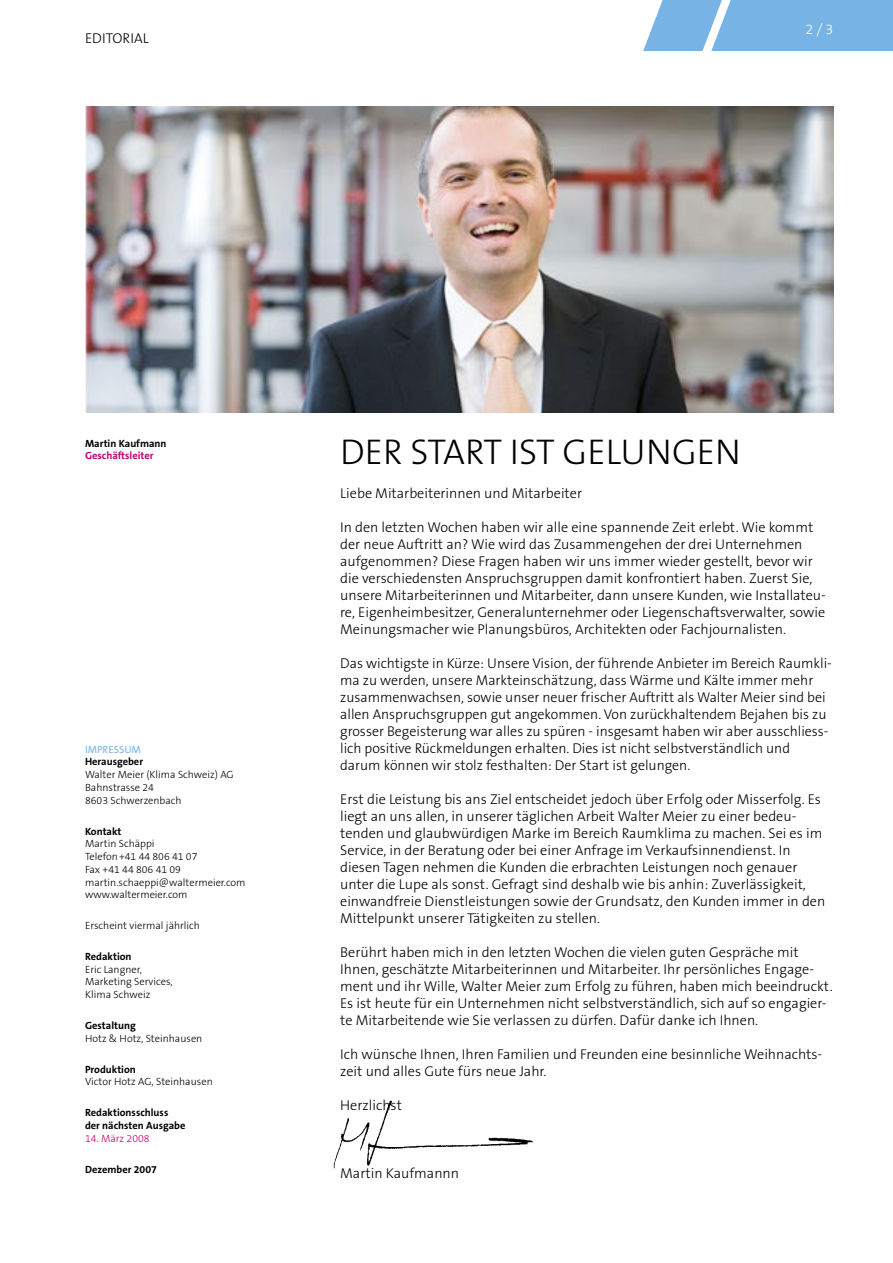
<style>
.page{position:relative;width:893px;height:1263px;background:#fff}
.page>*{position:absolute;margin:0;border:0;box-sizing:border-box;transform-origin:0 0}
.t1{font:300 36px "The Sans B3";color:#000}
.t2{font:300 14.25px/17px "The Sans B3";color:#000}
.t3{font:300 14.25px "The Sans B3";color:#fff}
.t4{font:300 10.5px/12.8px "The Sans B3";color:#000}
.t5{font:700 10.5px/12.8px "The Sans B7";color:#000}
.t6{font:700 10.5px "The Sans B7";color:#c10077}
.t7{font:300 10.5px "The Sans B3";color:#c10077}
.t8{font:10.5px "The Sans B5 Plain";color:#78b3e5}
</style>
<div class="page">
<img style="left:85px;top:106px;width:748px;height:306px">
<svg style="left:643px;top:0;width:250px;height:51px"></svg>
<img style="left:333px;top:1100px;width:200px;height:69px">
<p class="t2" style="left:85px;top:30px;width:65px">e ditorial</p>
<p class="t3" style="left:806px;top:22px;width:18px">2 /</p>
<p class="t5" style="left:85px;top:437px;width:83px">Martin Kaufmann</p>
<p class="t6" style="left:85px;top:450px;width:70px">Geschäftsleiter</p>
<p class="t8" style="left:85px;top:744px;width:57px">IMPRESSUM</p>
<p class="t5" style="left:85px;top:756px;width:60px">Herausgeber</p>
<p class="t4" style="left:85px;top:769px;width:143px">Walter Meier (Klima Schweiz) AG<br>Bahnstrasse 24<br>8603 Schwerzenbach</p>
<p class="t5" style="left:85px;top:825px;width:38px">Kontakt</p>
<p class="t4" style="left:85px;top:838px;width:162px">Martin Schäppi<br>Telefon +41 44 806 41 07<br>Fax +41 44 806 41 09 martin.schaeppi@waltermeier.com www.waltermeier.com</p>
<p class="t4" style="left:85px;top:920px;width:116px">Erscheint viermal jährlich</p>
<p class="t5" style="left:85px;top:950px;width:48px">Redaktion</p>
<p class="t4" style="left:85px;top:963px;width:89px">Eric Langner,<br>Marketing Services,<br>Klima Schweiz</p>
<p class="t5" style="left:85px;top:1019px;width:52px">Gestaltung</p>
<p class="t4" style="left:85px;top:1032px;width:119px">Hotz &amp; Hotz, Steinhausen</p>
<p class="t5" style="left:85px;top:1063px;width:52px">Produktion</p>
<p class="t4" style="left:85px;top:1076px;width:129px">Victor Hotz AG, Steinhausen</p>
<p class="t5" style="left:85px;top:1106px;width:102px">Redaktionsschluss der nächsten Ausgabe</p>
<p class="t7" style="left:85px;top:1133px;width:66px">14. März 2008</p>
<p class="t5" style="left:85px;top:1163px;width:73px">Dezember 2007</p>
<h1 class="t1" style="left:340px;top:433px;width:402px">Der Start ist gelungen</h1>
<p class="t2" style="left:340px;top:485px;width:243px">Liebe Mitarbeiterinnen und Mitarbeiter</p>
<p class="t2" style="left:340px;top:519px;width:487px">In den letzten Wochen haben wir alle eine spannende Zeit erlebt. Wie kommt der neue Auftritt an? Wie wird das Zusammengehen der drei U nternehmen aufgenommen? Diese Fragen haben wir uns immer wieder gestellt, bevor wir die verschiedensten Anspruchsgruppen damit konfrontiert haben. Zuerst Sie, unsere Mitarbeiterinnen und Mitarbeiter, dann unsere Kunden, wie Installateu&shy;re, Eigenheimbesitzer, Generalunternehmer oder Liegenschaftsverwalter, sowie Meinungsmacher wie Planungsbüros, Architekten oder Fachjournalisten.</p>
<p class="t2" style="left:340px;top:655px;width:493px">Das wichtigste in Kürze: U nsere Vision, der führende Anbieter im Bereich Raumkli&shy;ma zu werden, unsere Markteinschätzung, dass Wärme und Kälte immer mehr zusammenwachsen, sowie unser neuer frischer Auftritt als Walter Meier sind bei allen Anspruchsgruppen gut angekommen. Von zurückhaltendem Bejahen bis zu grosser Begeisterung war alles zu spüren - insgesamt haben wir aber ausschliess&shy;lich positive Rückmeldungen erhalten. Dies ist nicht selbstverständlich und darum können wir stolz festhalten: Der Start ist gelungen.</p>
<p class="t2" style="left:340px;top:791px;width:487px">Erst die Leistung bis ans Ziel entscheidet jedoch über Erfolg oder Misserfolg. Es liegt an uns allen, in unserer täglichen Arbeit Walter Meier zu einer bedeu&shy;tenden und glaubwürdigen Marke im Bereich Raumklima zu machen. Sei es im Service, in der Beratung oder bei einer Anfrage im Verkaufsinnendienst. In diesen Tagen nehmen die Kunden die erbrachten Leistungen noch genauer unter die Lupe als sonst. Gefragt sind deshalb wie bis anhin: Zuverlässigkeit, einwandfreie Dienstleistungen sowie der Grundsatz, den Kunden immer in den Mittelpunkt unserer Tätigkeiten zu stellen.</p>
<p class="t2" style="left:340px;top:944px;width:494px">Berührt haben mich in den letzten Wochen die vielen guten Gespräche mit Ihnen, geschätzte Mitarbeiterinnen und Mitarbeiter. Ihr persönliches Engage&shy;ment und ihr Wille, Walter Meier zum Erfolg zu führen, haben mich beeindruckt.<br>Es ist heute für ein U nternehmen nicht selbstverständlich, sich auf so engagier&shy;te Mitarbeitende wie Sie verlassen zu dürfen. Dafür danke ich Ihnen.</p>
<p class="t2" style="left:340px;top:1046px;width:484px">Ich wünsche Ihnen, Ihren Familien und Freunden eine besinnliche Weihnachts&shy;zeit und alles Gute fürs neue Jahr.</p>
<p class="t2" style="left:340px;top:1097px;width:63px">Herzlichst</p>
<p class="t2" style="left:340px;top:1165px;width:120px">Martin Kaufmannn</p>
</div>
